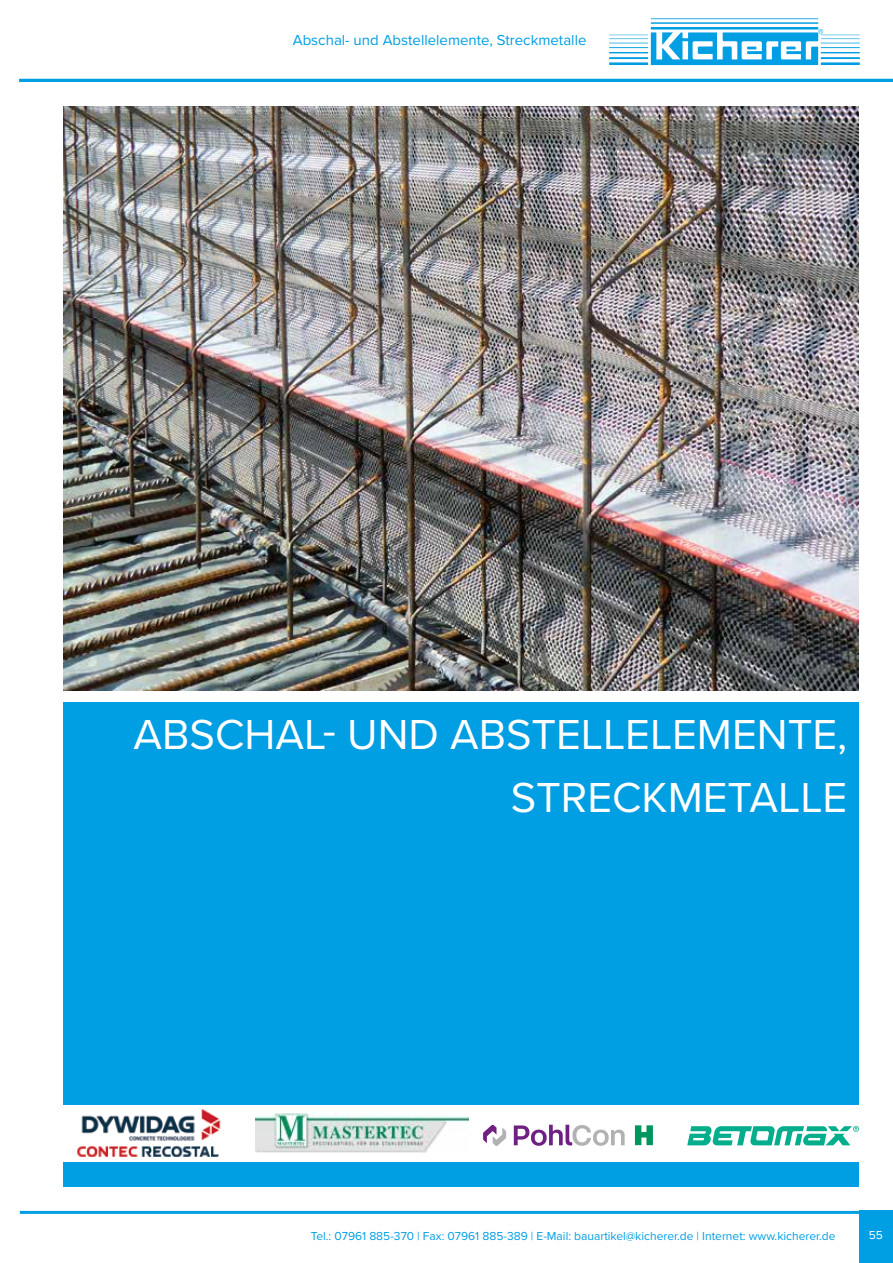
<style>
.page{position:relative;width:893px;height:1263px;background:#fff}
.page>*{position:absolute;margin:0;border:0;box-sizing:border-box;transform-origin:0 0}
.t1{font:43.5px/63px "Proxima Nova";color:#fff;text-align:right}
.t2{font:15px "Proxima Nova";color:#009ee3}
.t3{font:12px "Proxima Nova";color:#009ee3}
.t4{font:12px "Proxima Nova";color:#fff}
</style>
<div class="page">
<div style="left:859px;top:1211px;width:34px;height:52px;background:#009ee3"></div>
<hr style="left:20px;top:1211px;width:873px;height:3px;background:#009ee3">
<div style="left:64px;top:702px;width:795px;height:484px;background:#009ee3"></div>
<div style="left:58px;top:1106px;width:805px;height:56px;background:#fff"></div>
<img style="left:64px;top:106px;width:795px;height:584px">
<img style="left:256px;top:1114px;width:213px;height:38px">
<svg style="left:483px;top:1125px;width:23px;height:21px"></svg>
<svg style="left:514px;top:1125px;width:111px;height:21px"></svg>
<svg style="left:635px;top:1125px;width:18px;height:20px"></svg>
<svg style="left:687px;top:1126px;width:172px;height:19px"></svg>
<img style="left:77px;top:1145px;width:142px;height:12px">
<img style="left:81px;top:1109px;width:140px;height:32px">
<svg style="left:609px;top:18px;width:251px;height:47px"></svg>
<hr style="left:19px;top:79px;width:874px;height:3px;background:#009ee3">
<p class="t2" style="left:293px;top:29px;width:295px">Abschal- und Abstellelemente, Streckmetalle</p>
<h1 class="t1" style="left:134px;top:701px;width:715px">ABSCHAL- UND ABSTELLELEMENTE,<br>STRECKMETALLE</h1>
<p class="t3" style="left:311px;top:1226px;width:526px">Tel.: 07961 885-370 | Fax: 07961 885-389 | E-Mail: bauartikel@kicherer.de | Internet: www.kicherer.de</p>
<p class="t4" style="left:869px;top:1226px;width:16px">55</p>
</div>
